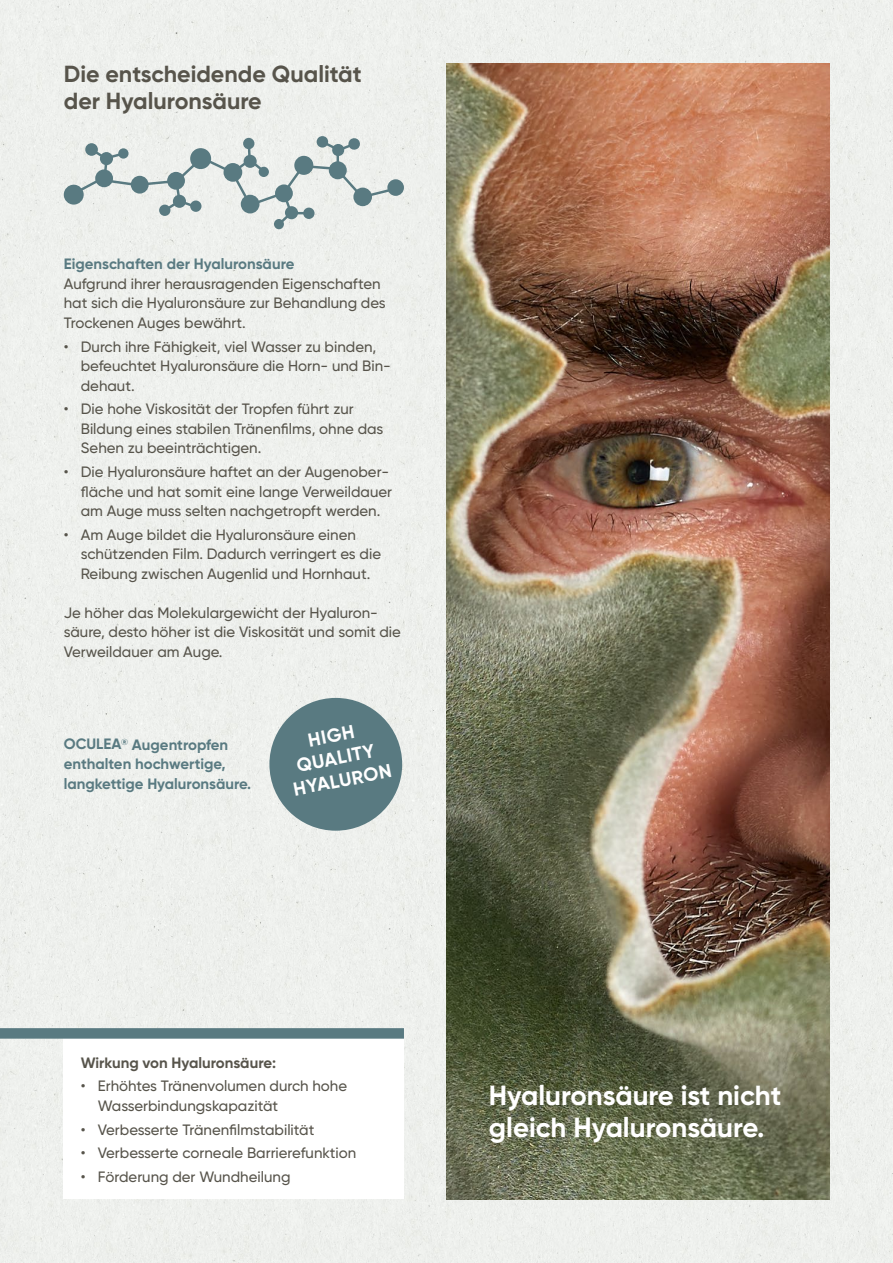
<style>
.page{position:relative;width:893px;height:1263px;background:#eef0ed}
.page>*{position:absolute;margin:0;border:0;box-sizing:border-box;transform-origin:0 0}
.t1{font:700 27.6px/32.1px "Gilroy";color:#fff}
.t2{font:700 23.25px/27px "Gilroy";color:#57544b}
.t3{font:700 18.9px/22.6px "Gilroy";color:#fff;text-align:center}
.t4{font:500 15px/19.5px "Gilroy";color:#57544b}
.t5{font:700 15px/19.5px "Gilroy";color:#597a81}
.t6{font:700 15px "Gilroy";color:#57544b}
</style>
<div class="page">
<img style="left:446px;top:64px;width:383px;height:1135px">
<div style="left:64px;top:185px;width:20px;height:20px;background:#597a81;border-radius:50%"></div>
<div style="left:387px;top:179px;width:17px;height:17px;background:#597a81;border-radius:50%"></div>
<div style="left:274px;top:219px;width:10px;height:10px;background:#597a81;border-radius:50%"></div>
<svg style="left:78px;top:135px;width:318px;height:91px"></svg>
<div style="left:64px;top:1039px;width:340px;height:160px;background:#fff"></div>
<div style="left:0;top:1028px;width:404px;height:11px;background:#597a81"></div>
<div style="left:269px;top:698px;width:133px;height:133px;background:#597a81;border-radius:50%"></div>
<h2 class="t2" style="left:64px;top:61px;width:300px">Die entscheidende Qualität der Hyaluronsäure</h2>
<p class="t5" style="left:64px;top:254px;width:232px">Eigenschaften der Hyaluronsäure</p>
<p class="t4" style="left:64px;top:274px;width:323px">Aufgrund ihrer herausragenden Eigenschaften hat sich die Hyaluronsäure zur Behandlung des<br>Trockenen Auges bewährt.</p>
<p class="t4" style="left:81px;top:337px;width:312px;text-indent:-17px">• Durch ihre Fähigkeit, viel Wasser zu binden, befeuchtet Hyaluronsäure die Horn- und Bin&shy;dehaut.</p>
<p class="t4" style="left:81px;top:399px;width:304px;text-indent:-17px">• Die hohe Viskosität der Tropfen führt zur<br>Bildung eines stabilen Tränenfilms, ohne das<br>Sehen zu beeinträchtigen.</p>
<p class="t4" style="left:81px;top:462px;width:313px;text-indent:-17px">• Die Hyaluronsäure haftet an der Augenober&shy;fläche und hat somit eine lange Verweildauer am Auge muss selten nachgetropft werden.</p>
<p class="t4" style="left:81px;top:525px;width:302px;text-indent:-17px">• Am Auge bildet die Hyaluronsäure einen schützenden Film. Dadurch verringert es die<br>Reibung zwischen Augenlid und Hornhaut.</p>
<p class="t4" style="left:64px;top:603px;width:339px">Je höher das Molekulargewicht der Hyaluron&shy;säure, desto höher ist die Viskosität und somit die<br>Verweildauer am Auge.</p>
<p class="t5" style="left:64px;top:734px;width:189px">OCULEA<sup>®</sup> Augentropfen enthalten hochwertige, langkettige Hyaluronsäure.</p>
<p class="t3" style="left:283px;top:734px;width:101px;rotate:-11deg">HIGH<br>QUALITY<br>HYALURON</p>
<p class="t6" style="left:81px;top:1053px;width:197px">Wirkung von Hyaluronsäure:</p>
<p class="t4" style="left:98px;top:1076px;width:251px;text-indent:-17px">• Erhöhtes Tränenvolumen durch hohe<br>Wasserbindungskapazität</p>
<p class="t4" style="left:81px;top:1119px;width:235px">• Verbesserte Tränenfilmstabilität</p>
<p class="t4" style="left:81px;top:1143px;width:277px">• Verbesserte corneale Barrierefunktion</p>
<p class="t4" style="left:81px;top:1167px;width:211px">• Förderung der Wundheilung</p>
<h1 class="t1" style="left:489px;top:1079px;width:294px">Hyaluronsäure ist nicht gleich Hyaluronsäure.</h1>
</div>
